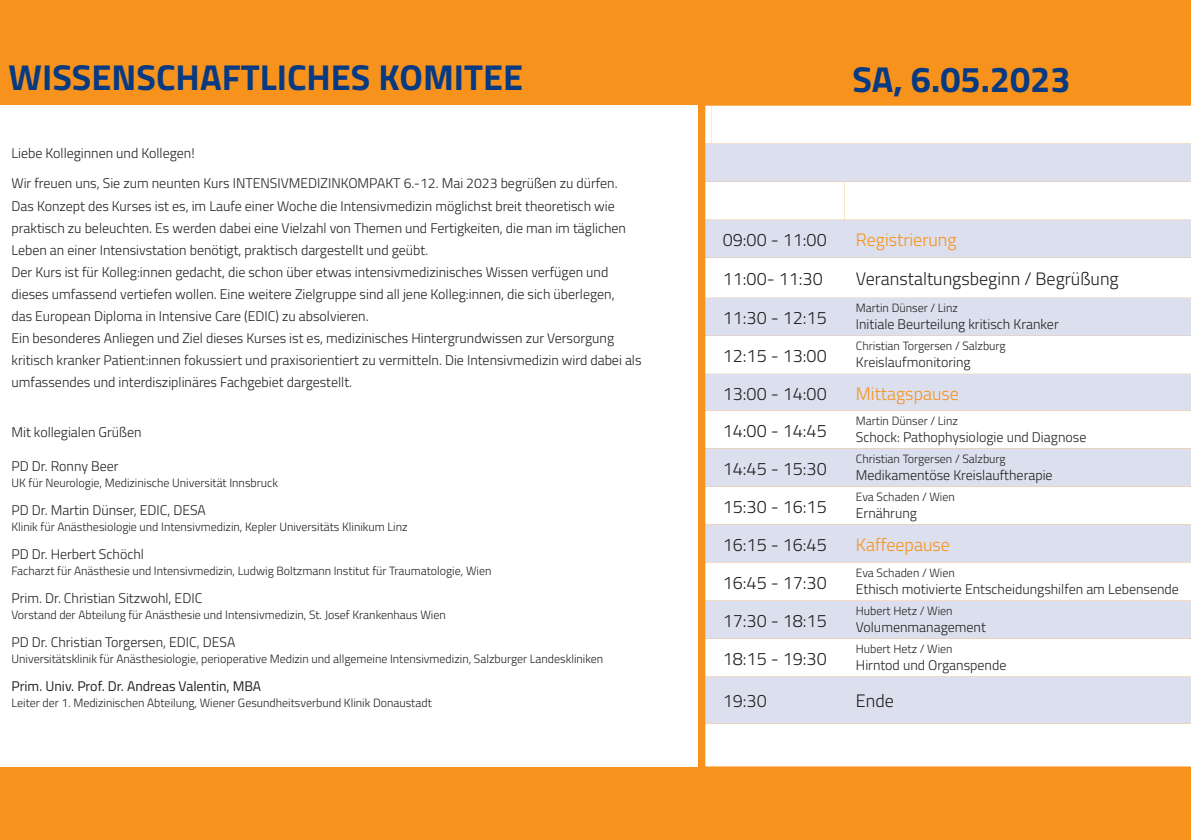
<style>
.page{position:relative;width:1191px;height:840px;background:#fff}
.page>*{position:absolute;margin:0;border:0;box-sizing:border-box;transform-origin:0 0}
.t1{font:700 36px "Titillium Web";color:#083a82}
.tab_9_pt{font:300 18px "Titillium Web";color:#231f20}
.tab_9_pt-2{font:300 18px "Titillium Web";color:#f7931d}
.tab_6_pt{font:300 14px "Titillium Web";color:#231f20}
.t2{font:14px "Titillium Web";color:#231f20}
.tab_6_pt-2{font:300 12px "Titillium Web";color:#231f20}
</style>
<div class="page">
<div style="left:0;top:0;width:1191px;height:839px;background:#f7931d"></div>
<div style="left:0;top:106px;width:697px;height:660px;background:#fff"></div>
<div style="left:705px;top:106px;width:486px;height:660px;background:#fff"></div>
<div style="left:711px;top:106px;width:480px;height:38px;background:#fff"></div>
<svg style="left:705px;top:144px;width:486px;height:579px;background:#eaecf3"></svg>
<div style="left:705px;top:562px;width:486px;height:38px;background:#fff"></div>
<p class="t1" style="left:9px;top:50px;width:516px">WISSENSCHAFTLICHES KOMITEE</p>
<p class="tab_6_pt" style="left:11px;top:143px;width:185px">Liebe Kolleginnen und Kollegen!</p>
<p class="tab_6_pt" style="left:11px;top:173px;width:607px">Wir freuen uns, Sie zum neunten Kurs INTENSIVMEDIZINKOMPAKT 6.-12. Mai 2023 begrüßen zu dürfen.</p>
<p class="tab_6_pt" style="left:11px;top:195px;width:605px">Das Konzept des Kurses ist es, im Laufe einer Woche die Intensivmedizin möglichst breit theoretisch wie</p>
<p class="tab_6_pt" style="left:11px;top:217px;width:616px">praktisch zu beleuchten. Es werden dabei eine Vielzahl von Themen und Fertigkeiten, die man im täglichen</p>
<p class="tab_6_pt" style="left:11px;top:239px;width:418px">Leben an einer Intensivstation benötigt, praktisch dargestellt und geübt.</p>
<p class="tab_6_pt" style="left:11px;top:261px;width:598px">Der Kurs ist für Kolleg:innen gedacht, die schon über etwas intensivmedizinisches Wissen verfügen und</p>
<p class="tab_6_pt" style="left:11px;top:283px;width:604px">dieses umfassend vertiefen wollen. Eine weitere Zielgruppe sind all jene Kolleg:innen, die sich überlegen,</p>
<p class="tab_6_pt" style="left:11px;top:305px;width:358px">das European Diploma in Intensive Care (EDIC) zu absolvieren.</p>
<p class="tab_6_pt" style="left:11px;top:327px;width:604px">Ein besonderes Anliegen und Ziel dieses Kurses ist es, medizinisches Hintergrundwissen zur Versorgung</p>
<p class="tab_6_pt" style="left:11px;top:349px;width:631px">kritisch kranker Patient:innen fokussiert und praxisorientiert zu vermitteln. Die Intensivmedizin wird dabei als</p>
<p class="tab_6_pt" style="left:11px;top:371px;width:342px">umfassendes und interdisziplinäres Fachgebiet dargestellt.</p>
<p class="tab_6_pt" style="left:11px;top:421px;width:132px">Mit kollegialen Grüßen</p>
<p class="tab_6_pt" style="left:11px;top:455px;width:109px">PD Dr. Ronny Beer</p>
<p class="tab_6_pt-2" style="left:11px;top:473px;width:268px">UK für Neurologie, Medizinische Universität Innsbruck</p>
<p class="tab_6_pt" style="left:11px;top:499px;width:196px">PD Dr. Martin Dünser, EDIC, DESA</p>
<p class="tab_6_pt-2" style="left:11px;top:517px;width:397px">Klinik für Anästhesiologie und Intensivmedizin, Kepler Universitäts Klinikum Linz</p>
<p class="tab_6_pt" style="left:11px;top:543px;width:134px">PD Dr. Herbert Schöchl</p>
<p class="tab_6_pt-2" style="left:11px;top:561px;width:481px">Facharzt für Anästhesie und Intensivmedizin, Ludwig Boltzmann Institut für Traumatologie, Wien</p>
<p class="tab_6_pt" style="left:11px;top:587px;width:192px">Prim. Dr. Christian Sitzwohl, EDIC</p>
<p class="tab_6_pt-2" style="left:11px;top:605px;width:436px">Vorstand der Abteilung für Anästhesie und Intensivmedizin, St. Josef Krankenhaus Wien</p>
<p class="tab_6_pt" style="left:11px;top:631px;width:225px">PD Dr. Christian Torgersen, EDIC, DESA</p>
<p class="tab_6_pt-2" style="left:11px;top:649px;width:593px">Universitätsklinik für Anästhesiologie, perioperative Medizin und allgemeine Intensivmedizin, Salzburger Landeskliniken</p>
<p class="t2" style="left:11px;top:675px;width:251px">Prim. Univ. Prof. Dr. Andreas Valentin, MBA</p>
<p class="tab_6_pt-2" style="left:11px;top:693px;width:422px">Leiter der 1. Medizinischen Abteilung, Wiener Gesundheitsverbund Klinik Donaustadt</p>
<p class="t1" style="left:852px;top:52px;width:219px">SA, 6.05.2023</p>
<p class="tab_9_pt" style="left:722px;top:227px;width:106px">09:00 - 11:00</p>
<p class="tab_9_pt-2" style="left:856px;top:227px;width:102px">Registrierung</p>
<p class="tab_9_pt" style="left:722px;top:265px;width:102px">11:00- 11:30</p>
<p class="tab_9_pt" style="left:856px;top:265px;width:264px">Veranstaltungsbeginn / Begrüßung</p>
<p class="tab_9_pt" style="left:722px;top:304px;width:106px">11:30 - 12:15</p>
<p class="tab_6_pt-2" style="left:856px;top:299px;width:104px">Martin Dünser / Linz</p>
<p class="tab_6_pt" style="left:856px;top:314px;width:204px">Initiale Beurteilung kritisch Kranker</p>
<p class="tab_9_pt" style="left:722px;top:342px;width:106px">12:15 - 13:00</p>
<p class="tab_6_pt-2" style="left:856px;top:337px;width:151px">Christian Torgersen / Salzburg</p>
<p class="tab_6_pt" style="left:856px;top:352px;width:116px">Kreislaufmonitoring</p>
<p class="tab_9_pt" style="left:722px;top:380px;width:106px">13:00 - 14:00</p>
<p class="tab_9_pt-2" style="left:856px;top:380px;width:105px">Mittagspause</p>
<p class="tab_9_pt" style="left:722px;top:417px;width:106px">14:00 - 14:45</p>
<p class="tab_6_pt-2" style="left:856px;top:412px;width:104px">Martin Dünser / Linz</p>
<p class="tab_6_pt" style="left:856px;top:426px;width:232px">Schock: Pathophysiologie und Diagnose</p>
<p class="tab_9_pt" style="left:722px;top:455px;width:106px">14:45 - 15:30</p>
<p class="tab_9_pt" style="left:722px;top:493px;width:106px">15:30 - 16:15</p>
<p class="tab_6_pt-2" style="left:856px;top:450px;width:151px">Christian Torgersen / Salzburg</p>
<p class="tab_6_pt" style="left:856px;top:464px;width:198px">Medikamentöse Kreislauftherapie</p>
<p class="tab_6_pt-2" style="left:856px;top:488px;width:100px">Eva Schaden / Wien</p>
<p class="tab_6_pt" style="left:856px;top:502px;width:63px">Ernährung</p>
<p class="tab_9_pt" style="left:722px;top:531px;width:106px">16:15 - 16:45</p>
<p class="tab_9_pt-2" style="left:856px;top:531px;width:96px">Kaffeepause</p>
<p class="tab_9_pt" style="left:722px;top:569px;width:106px">16:45 - 17:30</p>
<p class="tab_6_pt-2" style="left:856px;top:564px;width:100px">Eva Schaden / Wien</p>
<p class="tab_6_pt" style="left:856px;top:578px;width:325px">Ethisch motivierte Entscheidungshilfen am Lebensende</p>
<p class="tab_9_pt" style="left:722px;top:607px;width:106px">17:30 - 18:15</p>
<p class="tab_9_pt" style="left:722px;top:645px;width:106px">18:15 - 19:30</p>
<p class="tab_6_pt-2" style="left:856px;top:602px;width:98px">Hubert Hetz / Wien</p>
<p class="tab_6_pt" style="left:856px;top:616px;width:131px">Volumenmanagement</p>
<p class="tab_6_pt-2" style="left:856px;top:640px;width:98px">Hubert Hetz / Wien</p>
<p class="tab_6_pt" style="left:856px;top:654px;width:152px">Hirntod und Organspende</p>
<p class="tab_9_pt" style="left:722px;top:687px;width:46px">19:30</p>
<p class="tab_9_pt" style="left:856px;top:687px;width:40px">Ende</p>
</div>
